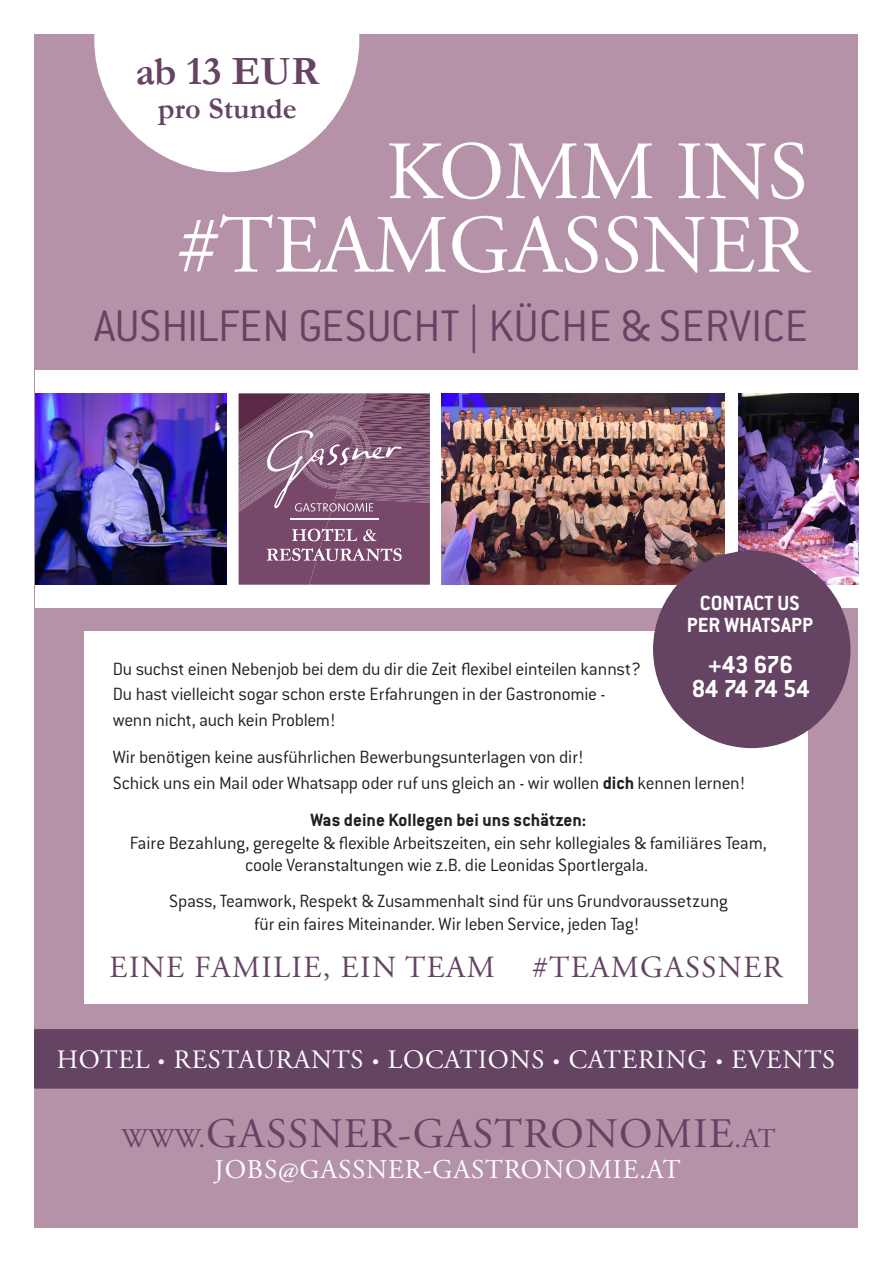
<style>
.page{position:relative;width:893px;height:1263px;background:#fff}
.page>*{position:absolute;margin:0;border:0;box-sizing:border-box;transform-origin:0 0}
.t1{font:82.5px "Adobe Garamond Pro";color:#fff}
.t2{font:300 48.6px "Conduit ITC Std";color:#654363}
.t3{font:42px "Adobe Garamond Pro";letter-spacing:.03em;color:#654363}
.t4{font:700 40.5px "Garamond";color:#654363}
.t5{font:30.75px "Adobe Garamond Pro";letter-spacing:.045em;color:#654363}
.t6{font:700 30px "Garamond";color:#654363}
.t7{font:27px "Adobe Garamond Pro";letter-spacing:.03em;color:#fff}
.t8{font:700 27px "Conduit ITC Std";letter-spacing:-.015em;color:#fff}
.t9{font:26.55px "Adobe Garamond Pro";letter-spacing:.03em;color:#fff}
.t10{font:700 22.5px "Conduit ITC Std";color:#fff}
.t11{font:300 19.5px/22.5px "Conduit ITC Std";letter-spacing:-.015em;color:#231f20;text-align:center}
.t12{font:700 19.5px "Conduit ITC Std";color:#231f20}
.s1{font-weight:700}
.s2{font-family:"Baskerville Com";font-weight:700}
.s3{font-size:27px}
</style>
<div class="page">
<div style="left:35px;top:35px;width:823px;height:1193px;background:#b592a8"></div>
<svg style="left:94px;top:34px;width:265px;height:138px;fill:#fff"></svg>
<div style="left:85px;top:631px;width:723px;height:372px;background:#fff"></div>
<div style="left:35px;top:371px;width:841px;height:237px;background:#fff"></div>
<img style="left:35px;top:393px;width:192px;height:192px">
<svg style="left:239px;top:393px;width:191px;height:192px;background:#865d79"></svg>
<img style="left:441px;top:393px;width:284px;height:191px">
<img style="left:739px;top:393px;width:120px;height:192px">
<div style="left:34px;top:1029px;width:824px;height:60px;background:#654363;border:2px solid #654363"></div>
<div style="left:654px;top:551px;width:196px;height:196px;background:#654363;border-radius:50%"></div>
<p class="t4" style="left:135px;top:44px;width:185px">ab 13 EUR</p>
<p class="t6" style="left:158px;top:89px;width:140px">pro Stunde</p>
<p class="t1" style="left:386px;top:122px;width:424px">KOMM INS</p>
<p class="t1" style="left:178px;top:196px;width:632px">#TEAMGASSNER</p>
<p class="t2" style="left:94px;top:296px;width:716px">AUSHILFEN GESUCHT | KÜCHE &amp; SERVICE</p>
<p class="t10" style="left:700px;top:589px;width:101px">CONTACT US</p>
<p class="t10" style="left:687px;top:612px;width:128px">PER WHATSAPP</p>
<p class="t8" style="left:708px;top:648px;width:87px">+43 676</p>
<p class="t8" style="left:692px;top:672px;width:120px">84 74 74 54</p>
<p class="t11" style="left:113px;top:657px;width:530px">Du suchst einen Nebenjob bei dem du dir die Zeit flexibel einteilen kannst?</p>
<p class="t11" style="left:113px;top:682px;width:494px">Du hast vielleicht sogar schon erste Erfahrungen in der Gastronomie -</p>
<p class="t11" style="left:113px;top:708px;width:225px">wenn nicht, auch kein Problem!</p>
<p class="t11" style="left:113px;top:745px;width:473px">Wir benötigen keine ausführlichen Bewerbungsunterlagen von dir!</p>
<p class="t11" style="left:113px;top:771px;width:634px">Schick uns ein Mail oder Whatsapp oder ruf uns gleich an - wir wollen <span class="s1">dich</span> kennen lernen!</p>
<p class="t12" style="left:311px;top:808px;width:277px">Was deine Kollegen bei uns schätzen:</p>
<p class="t11" style="left:130px;top:831px;width:639px">Faire Bezahlung, geregelte &amp; flexible Arbeitszeiten, ein sehr kollegiales &amp; familiäres Team, coole Veranstaltungen wie z.B. die Leonidas Sportlergala.</p>
<p class="t11" style="left:169px;top:889px;width:560px">Spass, Teamwork, Respekt &amp; Zusammenhalt sind für uns Grundvoraussetzung</p>
<p class="t11" style="left:254px;top:912px;width:387px">für ein faires Miteinander. Wir leben Service, jeden Tag!</p>
<p class="t5" style="left:110px;top:949px;width:674px">EINE FAMILIE, EIN TEAM #TEAMGASSNER</p>
<p class="t9" style="left:57px;top:1044px;width:780px">HOTEL <span class="s2">·</span> RESTAURANTS <span class="s2">·</span> LOCATIONS <span class="s2">·</span> CATERING <span class="s2">·</span> EVENTS</p>
<p class="t3" style="left:121px;top:1108px;width:656px"><span class="s3">WWW.</span>GASSNER-GASTRONOMIE<span class="s3">.AT</span></p>
<p class="t7" style="left:215px;top:1153px;width:467px">JOBS@GASSNER-GASTRONOMIE.AT</p>
</div>
